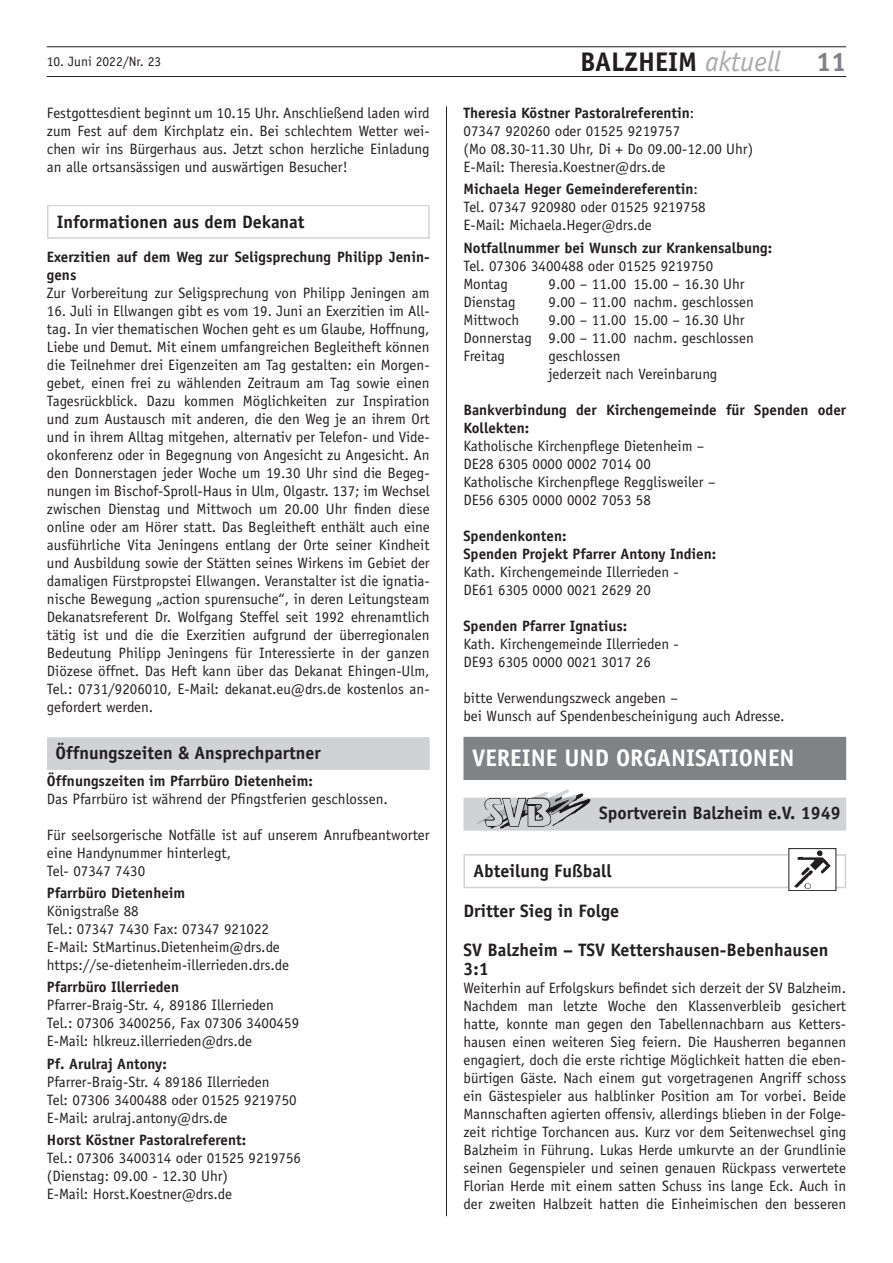
<style>
.page{position:relative;width:893px;height:1263px;background:#fff}
.page>*{position:absolute;margin:0;border:0;box-sizing:border-box;transform-origin:0 0}
.t1{font:700 27px "Officina Sans";color:#231f20}
.t2{font:700 27px "Officina Sans";color:#808285}
.t3{font:700 24px "Officina Sans";color:#fff}
.t4{font:700 18px/39.3px "Officina Sans";color:#231f20}
.t5{font:15px/18px "Officina Sans";color:#231f20}
.t6{font:700 15px/18px "Officina Sans";color:#231f20}
.t7{font:13.5px "Officina Sans";color:#231f20}
.s1{font-weight:400;font-style:italic;font-size:28.35px;color:#a8a9ad}
.s2{font-weight:700}
</style>
<div class="page">
<hr style="left:47px;top:76px;width:799px;height:1px;background:#231f20">
<hr style="left:47px;top:47px;width:799px;height:1px;background:#231f20">
<hr style="left:446px;top:106px;width:1px;height:1110px;background:#231f20">
<div style="left:463px;top:737px;width:383px;height:43px;background:#808285"></div>
<div style="left:463px;top:798px;width:383px;height:33px;background:#d1d2d4"></div>
<img style="left:490px;top:793px;width:100px;height:35px">
<img style="left:476px;top:789px;width:100px;height:35px">
<svg style="left:484px;top:798px;width:67px;height:29px"></svg>
<svg style="left:566px;top:822px;width:24px;height:5px"></svg>
<div style="left:463px;top:854px;width:383px;height:34px;border:2px solid #d1d2d4"></div>
<div style="left:789px;top:849px;width:47px;height:42px;background:#fff"></div>
<img style="left:795px;top:850px;width:35px;height:39px">
<div style="left:788px;top:848px;width:48px;height:43px;border:1px solid #231f20"></div>
<div style="left:47px;top:737px;width:383px;height:33px;background:#d1d2d4"></div>
<div style="left:47px;top:205px;width:383px;height:33px;border:2px solid #d1d2d4"></div>
<h1 class="t1" style="left:580px;top:45px;width:202px">BALZHEIM <span class="s1">aktuell</span></h1>
<p class="t7" style="left:47px;top:53px;width:116px">10. Juni 2022/Nr. 23</p>
<h1 class="t2" style="left:816px;top:45px;width:32px">11</h1>
<p class="t5" style="left:463px;top:104px;width:291px"><span class="s2">Theresia Köstner Pastoralreferentin</span>:<br>07347 920260 oder 01525 9219757<br>(Mo 08.30-11.30 Uhr, Di + Do 09.00-12.00 Uhr)<br>E-Mail: Theresia.Koestner@drs.de</p>
<p class="t5" style="left:463px;top:180px;width:244px"><span class="s2">Michaela Heger Gemeindereferentin</span>:<br>Tel. 07347 920980 oder 01525 9219758<br>E-Mail: Michaela.Heger@drs.de</p>
<p class="t6" style="left:463px;top:238px;width:310px">Notfallnummer bei Wunsch zur Krankensalbung:</p>
<p class="t5" style="left:463px;top:257px;width:251px">Tel. 07306 3400488 oder 01525 9219750<br>Montag</p>
<p class="t5" style="left:47px;top:104px;width:384px;text-align:justify">Festgottesdient beginnt um 10.15 Uhr. Anschließend laden wird zum Fest auf dem Kirchplatz ein. Bei schlechtem Wetter wei&shy;chen wir ins Bürgerhaus aus. Jetzt schon herzliche Einladung an alle ortsansässigen und auswärtigen Besucher!</p>
<p class="t4" style="left:57px;top:202px;width:249px">Informationen aus dem Dekanat</p>
<p class="t6" style="left:47px;top:248px;width:384px">Exerzitien auf dem Weg zur Seligsprechung Philipp Jenin&shy;gens</p>
<p class="t5" style="left:47px;top:284px;width:384px">Zur Vorbereitung zur Seligsprechung von Philipp Jeningen am</p>
<p class="t5" style="left:47px;top:302px;width:384px;text-align:justify">16. Juli in Ellwangen gibt es vom 19. Juni an Exerzitien im All&shy;tag. In vier thematischen Wochen geht es um Glaube, Hoffnung, Liebe und Demut. Mit einem umfangreichen Begleitheft können die Teilnehmer drei Eigenzeiten am Tag gestalten: ein Morgen&shy;gebet, einen frei zu wählenden Zeitraum am Tag sowie einen Tagesrückblick. Dazu kommen Möglichkeiten zur Inspiration und zum Austausch mit anderen, die den Weg je an ihrem Ort und in ihrem Alltag mitgehen, alternativ per Telefon- und Vide&shy;okonferenz oder in Begegnung von Angesicht zu Angesicht. An den Donnerstagen jeder Woche um 19.30 Uhr sind die Begeg&shy;nungen im Bischof-Sproll-Haus in Ulm, Olgastr. 137; im Wechsel zwischen Dienstag und Mittwoch um 20.00 Uhr finden diese online oder am Hörer statt. Das Begleitheft enthält auch eine ausführliche Vita Jeningens entlang der Orte seiner Kindheit und Ausbildung sowie der Stätten seines Wirkens im Gebiet der damaligen Fürstpropstei Ellwangen. Veranstalter ist die ignatia&shy;nische Bewegung „action spurensuche“, in deren Leitungsteam Dekanatsreferent Dr. Wolfgang Steffel seit 1992 ehrenamtlich tätig ist und die die Exerzitien aufgrund der überregionalen Bedeutung Philipp Jeningens für Interessierte in der ganzen Diözese öffnet. Das Heft kann über das Dekanat Ehingen-Ulm, Tel.: 0731/9206010, E-Mail: dekanat.eu@drs.de kostenlos an&shy;gefordert werden.</p>
<p class="t4" style="left:55px;top:733px;width:267px">Öffnungszeiten &amp; Ansprechpartner</p>
<p class="t6" style="left:47px;top:772px;width:267px">Öffnungszeiten im Pfarrbüro Dietenheim:</p>
<p class="t5" style="left:47px;top:790px;width:342px">Das Pfarrbüro ist während der Pfingstferien geschlossen.</p>
<p class="t5" style="left:47px;top:826px;width:384px">Für seelsorgerische Notfälle ist auf unserem Anrufbeantworter eine Handynummer hinterlegt,<br>Tel- 07347 7430</p>
<p class="t6" style="left:47px;top:884px;width:140px">Pfarrbüro Dietenheim</p>
<p class="t5" style="left:47px;top:902px;width:244px">Königstraße 88<br>Tel.: 07347 7430 Fax: 07347 921022<br>E-Mail: StMartinus.Dietenheim@drs.de https://se-dietenheim-illerrieden.drs.de</p>
<p class="t6" style="left:47px;top:978px;width:134px">Pfarrbüro Illerrieden</p>
<p class="t5" style="left:47px;top:996px;width:254px">Pfarrer-Braig-Str. 4, 89186 Illerrieden<br>Tel.: 07306 3400256, Fax 07306 3400459<br>E-Mail: hlkreuz.illerrieden@drs.de</p>
<p class="t6" style="left:47px;top:1054px;width:121px">Pf. Arulraj Antony:</p>
<p class="t5" style="left:47px;top:1073px;width:251px">Pfarrer-Braig-Str. 4 89186 Illerrieden<br>Tel: 07306 3400488 oder 01525 9219750<br>E-Mail: arulraj.antony@drs.de</p>
<p class="t6" style="left:47px;top:1131px;width:201px">Horst Köstner Pastoralreferent:</p>
<p class="t5" style="left:47px;top:1149px;width:256px">Tel.: 07306 3400314 oder 01525 9219756 (Dienstag: 09.00 - 12.30 Uhr)<br>E-Mail: Horst.Koestner@drs.de</p>
<p class="t5" style="left:548px;top:275px;width:198px">9.00 – 11.00 15.00 – 16.30 Uhr</p>
<p class="t5" style="left:463px;top:293px;width:54px">Dienstag</p>
<p class="t5" style="left:548px;top:293px;width:207px">9.00 – 11.00 nachm. geschlossen</p>
<p class="t5" style="left:463px;top:311px;width:57px">Mittwoch</p>
<p class="t5" style="left:463px;top:311px;width:292px;text-indent:85px">9.00 – 11.00 15.00 – 16.30 Uhr<br>Donnerstag 9.00 – 11.00 nachm. geschlossen<br>Freitag</p>
<p class="t5" style="left:548px;top:347px;width:170px">geschlossen<br>jederzeit nach Vereinbarung</p>
<p class="t6" style="left:463px;top:400px;width:384px">Bankverbindung der Kirchengemeinde für Spenden oder<br>Kollekten:</p>
<p class="t5" style="left:463px;top:437px;width:254px">Katholische Kirchenpflege Dietenheim – DE28 6305 0000 0002 7014 00<br>Katholische Kirchenpflege Regglisweiler – DE56 6305 0000 0002 7053 58</p>
<p class="t6" style="left:463px;top:526px;width:254px">Spendenkonten:<br>Spenden Projekt Pfarrer Antony Indien:</p>
<p class="t5" style="left:463px;top:563px;width:217px">Kath. Kirchengemeinde Illerrieden -<br>DE61 6305 0000 0021 2629 20</p>
<p class="t6" style="left:463px;top:616px;width:165px">Spenden Pfarrer Ignatius:</p>
<p class="t5" style="left:463px;top:635px;width:217px">Kath. Kirchengemeinde Illerrieden -<br>DE93 6305 0000 0021 3017 26</p>
<p class="t5" style="left:463px;top:689px;width:322px">bitte Verwendungszweck angeben –<br>bei Wunsch auf Spendenbescheinigung auch Adresse.</p>
<h2 class="t3" style="left:472px;top:743px;width:324px">VEREINE UND ORGANISATIONEN</h2>
<p class="t4" style="left:599px;top:793px;width:243px">Sportverein Balzheim e.V. 1949</p>
<p class="t4" style="left:463px;top:851px;width:366px;text-indent:10px">Abteilung Fußball<br>Dritter Sieg in Folge<br>SV Balzheim – TSV Kettershausen-Bebenhausen</p>
<p class="t4" style="left:463px;top:949px;width:27px">3:1</p>
<p class="t5" style="left:463px;top:979px;width:384px;text-align:justify">Weiterhin auf Erfolgskurs befindet sich derzeit der SV Balzheim.<br>Nachdem man letzte Woche den Klassenverbleib gesichert hatte, konnte man gegen den Tabellennachbarn aus Ketters&shy;hausen einen weiteren Sieg feiern. Die Hausherren begannen engagiert, doch die erste richtige Möglichkeit hatten die eben&shy;bürtigen Gäste. Nach einem gut vorgetragenen Angriff schoss ein Gästespieler aus halblinker Position am Tor vorbei. Beide Mannschaften agierten offensiv, allerdings blieben in der Folge&shy;zeit richtige Torchancen aus. Kurz vor dem Seitenwechsel ging Balzheim in Führung. Lukas Herde umkurvte an der Grundlinie seinen Gegenspieler und seinen genauen Rückpass verwertete Florian Herde mit einem satten Schuss ins lange Eck. Auch in der zweiten Halbzeit hatten die Einheimischen den besseren</p>
</div>
